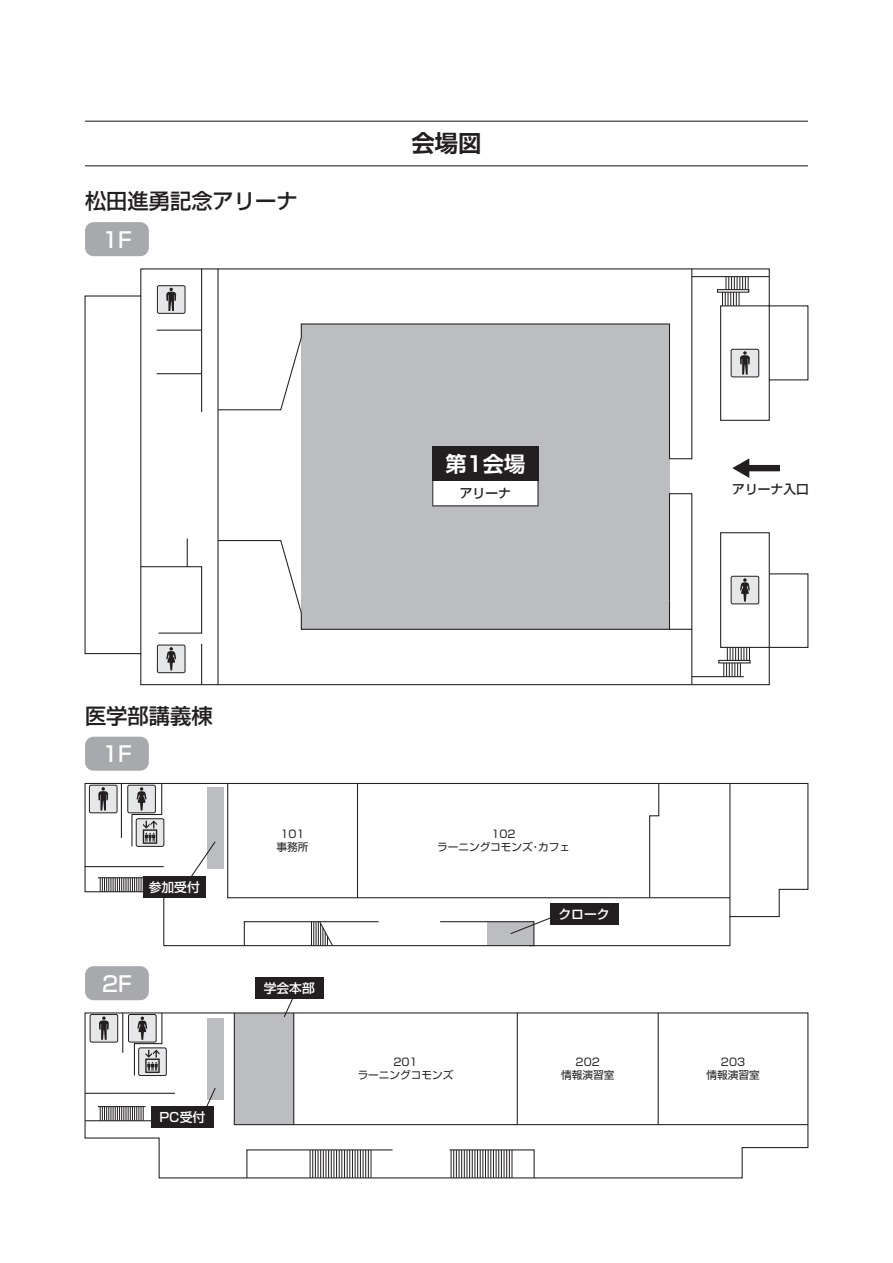
<style>
.page{position:relative;width:893px;height:1263px;background:#fff}
.page>*{position:absolute;margin:0;border:0;box-sizing:border-box;transform-origin:0 0}
.t1{font:700 23.4px "Shin Go Pr 6 N De";color:#231f20}
.t2{font:500 21.3px "Shin Go Pr 6 N";color:#231f20}
.t3{font:500 21.3px "Shin Go Pr 6 N";color:#fff}
.t4{font:700 21.3px "Shin Go Pr 6 N De";color:#fff}
.t5{font:500 12.75px "Shin Go Pr 6 N";color:#fff}
.t6{font:500 12.75px "Shin Go Pr 6 N";color:#231f20}
.t7{font:10.65px/12.8px "Shin Go Pr 6 N";color:#231f20;text-align:center}
</style>
<div class="page">
<hr style="left:85px;top:165px;width:723px;height:1px;background:#231f20">
<hr style="left:85px;top:121px;width:723px;height:1px;background:#231f20">
<svg style="left:84px;top:268px;width:119px;height:387px"></svg>
<hr style="left:157px;top:330px;width:45px;height:1px;background:#231f20">
<svg style="left:202px;top:268px;width:15px;height:1px"></svg>
<hr style="left:157px;top:373px;width:45px;height:1px;background:#231f20">
<svg style="left:217px;top:268px;width:592px;height:418px"></svg>
<svg style="left:732px;top:458px;width:48px;height:20px"></svg>
<svg style="left:585px;top:782px;width:224px;height:165px"></svg>
<hr style="left:729px;top:783px;width:1px;height:133px;background:#231f20">
<svg style="left:585px;top:782px;width:146px;height:117px"></svg>
<svg style="left:84px;top:1012px;width:725px;height:167px"></svg>
<hr style="left:85px;top:1120px;width:89px;height:1px;background:#231f20">
<svg style="left:84px;top:1092px;width:92px;height:2px"></svg>
<hr style="left:122px;top:1013px;width:1px;height:40px;background:#231f20">
<svg style="left:233px;top:1012px;width:576px;height:114px"></svg>
<hr style="left:658px;top:1013px;width:1px;height:111px;background:#231f20">
<hr style="left:517px;top:1013px;width:1px;height:111px;background:#231f20">
<hr style="left:293px;top:1013px;width:1px;height:111px;background:#231f20">
<svg style="left:246px;top:1149px;width:148px;height:30px"></svg>
<svg style="left:448px;top:1149px;width:87px;height:30px"></svg>
<hr style="left:98px;top:1106px;width:48px;height:1px;background:#231f20">
<svg style="left:100px;top:1106px;width:44px;height:15px"></svg>
<div style="left:85px;top:222px;width:64px;height:34px;background:#a8a9ad;border-radius:9px"></div>
<div style="left:85px;top:737px;width:64px;height:34px;background:#a8a9ad;border-radius:9px"></div>
<div style="left:85px;top:966px;width:64px;height:34px;background:#a8a9ad;border-radius:9px"></div>
<div style="left:550px;top:903px;width:68px;height:21px;background:#231f20"></div>
<div style="left:151px;top:1106px;width:63px;height:21px;background:#231f20"></div>
<div style="left:255px;top:978px;width:68px;height:21px;background:#231f20"></div>
<svg style="left:204px;top:1087px;width:13px;height:23px"></svg>
<svg style="left:283px;top:999px;width:12px;height:19px"></svg>
<div style="left:157px;top:286px;width:28px;height:27px;background:#e6e7e9;border-radius:2px"></div>
<div style="left:157px;top:285px;width:28px;height:29px;border:1px solid #231f20;border-radius:2px"></div>
<svg style="left:166px;top:288px;width:10px;height:23px"></svg>
<svg style="left:140px;top:447px;width:553px;height:239px"></svg>
<div style="left:731px;top:349px;width:28px;height:28px;background:#e6e7e9;border-radius:2px"></div>
<div style="left:731px;top:349px;width:28px;height:28px;border:1px solid #231f20;border-radius:2px"></div>
<svg style="left:740px;top:351px;width:10px;height:24px"></svg>
<svg style="left:720px;top:532px;width:50px;height:145px"></svg>
<svg style="left:84px;top:782px;width:501px;height:165px"></svg>
<div style="left:139px;top:1048px;width:27px;height:27px;background:#e6e7e9;border-radius:2px"></div>
<div style="left:138px;top:1047px;width:29px;height:29px;border:1px solid #231f20;border-radius:2px"></div>
<div style="left:129px;top:1014px;width:27px;height:28px;background:#e6e7e9;border-radius:2px"></div>
<div style="left:128px;top:1014px;width:29px;height:28px;border:1px solid #231f20;border-radius:2px"></div>
<svg style="left:133px;top:1012px;width:30px;height:64px"></svg>
<div style="left:90px;top:1014px;width:28px;height:28px;background:#e6e7e9;border-radius:2px"></div>
<div style="left:90px;top:1014px;width:28px;height:28px;border:1px solid #231f20;border-radius:2px"></div>
<svg style="left:99px;top:1016px;width:10px;height:24px"></svg>
<h2 class="t2" style="left:85px;top:184px;width:214px">松田進勇記念アリーナ</h2>
<h2 class="t3" style="left:102px;top:222px;width:31px">1F</h2>
<h2 class="t2" style="left:85px;top:698px;width:129px">医学部講義棟</h2>
<h2 class="t3" style="left:102px;top:736px;width:31px">1F</h2>
<h1 class="t1" style="left:411px;top:124px;width:72px">会場図</h1>
<h2 class="t4" style="left:445px;top:446px;width:81px">第1会場</h2>
<p class="t6" style="left:460px;top:483px;width:53px">アリーナ</p>
<p class="t5" style="left:149px;top:876px;width:53px">参加受付</p>
<h2 class="t3" style="left:102px;top:966px;width:31px">2F</h2>
<p class="t7" style="left:277px;top:827px;width:33px">101事務所</p>
<p class="t7" style="left:437px;top:827px;width:134px">102<br>ラーニングコモンズ・カフェ</p>
<p class="t5" style="left:264px;top:978px;width:53px">学会本部</p>
<p class="t5" style="left:559px;top:903px;width:53px">クローク</p>
<p class="t6" style="left:732px;top:479px;width:78px">アリーナ入口</p>
<p class="t5" style="left:160px;top:1106px;width:47px">PC受付</p>
<p class="t7" style="left:358px;top:1055px;width:97px">201<br>ラーニングコモンズ</p>
<p class="t7" style="left:561px;top:1055px;width:55px">202<br>情報演習室</p>
<p class="t7" style="left:706px;top:1055px;width:55px">203<br>情報演習室</p>
</div>
